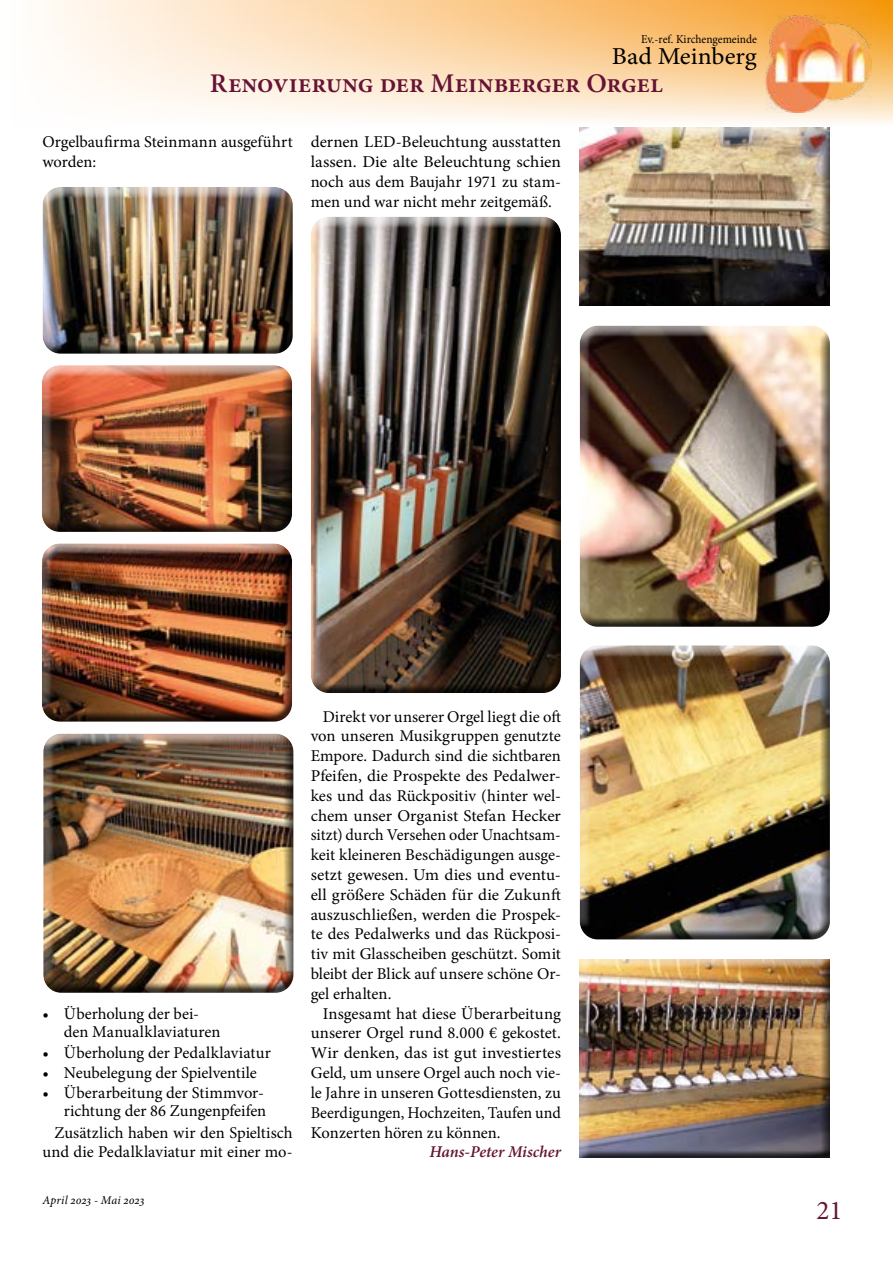
<style>
.page{position:relative;width:893px;height:1263px;background:#fff}
.page>*{position:absolute;margin:0;border:0;box-sizing:border-box;transform-origin:0 0}
.t1{font:600 27px "Minion Pro";letter-spacing:-.005em;color:#661335}
.t2{font:27px "Minion Pro";color:#661335}
.t3{font:24.3px "Minion Pro";color:#000;scale:1.06 1}
.t4{font:16.5px/19.8px "Minion Pro";color:#000;text-align:justify}
.t5{font:italic 600 16.5px "Minion Pro";letter-spacing:-.005em;color:#661335}
.t6{font:12px "Minion Pro";letter-spacing:-.005em;color:#000;scale:.95 1}
.t7{font:italic 12px "Minion Pro";letter-spacing:.005em;color:#000}
</style>
<div class="page">
<svg style="left:47px;top:0;width:846px;height:123px"></svg>
<img style="left:765px;top:15px;width:107px;height:98px">
<div style="left:37px;top:189px;width:266px;height:165px;background:#000;opacity:.75"></div>
<div style="left:36px;top:367px;width:267px;height:165px;background:#000;opacity:.75"></div>
<div style="left:31px;top:534px;width:267px;height:185px;background:#fff;opacity:.75"></div>
<div style="left:36px;top:546px;width:267px;height:177px;background:#000;opacity:.75"></div>
<div style="left:580px;top:128px;width:250px;height:178px;background:#000;opacity:.75"></div>
<div style="left:569px;top:315px;width:267px;height:309px;background:#fff;opacity:.75"></div>
<div style="left:574px;top:328px;width:267px;height:299px;background:#000;opacity:.75"></div>
<div style="left:574px;top:648px;width:267px;height:292px;background:#000;opacity:.75"></div>
<div style="left:580px;top:959px;width:250px;height:199px;background:#000;opacity:.75"></div>
<div style="left:300px;top:207px;width:267px;height:484px;background:#fff"></div>
<div style="left:305px;top:219px;width:267px;height:474px;background:#000;opacity:.75"></div>
<div style="left:32px;top:724px;width:267px;height:266px;background:#fff;opacity:.75"></div>
<div style="left:37px;top:736px;width:267px;height:258px;background:#000;opacity:.75"></div>
<p class="t6" style="left:641px;top:31px;width:123px">Ev.-ref. Kirchengemeinde</p>
<h2 class="t3" style="left:612px;top:40px;width:138px">Bad Meinberg</h2>
<h1 class="t1" style="left:210px;top:65px;width:455px">Renovierung der Meinberger Orgel</h1>
<p class="t4" style="left:43px;top:132px;width:252px">Orgelbaufirma Steinmann ausgeführt worden:</p>
<p class="t4" style="left:311px;top:132px;width:252px">dernen LED-Beleuchtung ausstatten lassen. Die alte Beleuchtung schien noch aus dem Baujahr 1971 zu stam&shy;men und war nicht mehr zeitgemäß.</p>
<p class="t4" style="left:64px;top:1004px;width:158px;line-height:18px;text-indent:-21px">• Überholung der bei&shy;den Manualklaviaturen</p>
<p class="t4" style="left:43px;top:1043px;width:230px">• Überholung der Pedalklaviatur</p>
<p class="t4" style="left:43px;top:1063px;width:216px">• Neubelegung der Spielventile</p>
<p class="t4" style="left:43px;top:1084px;width:225px;line-height:18px;text-align:right">• Überarbeitung der Stimmvor&shy;richtung der 86 Zungenpfeifen</p>
<p class="t4" style="left:43px;top:1122px;width:252px;text-align:right">Zusätzlich haben wir den Spieltisch und die Pedalklaviatur mit einer mo-</p>
<p class="t7" style="left:43px;top:1192px;width:103px">April 2023 - Mai 2023</p>
<p class="t4" style="left:311px;top:706px;width:252px;text-indent:12px">Direkt vor unserer Orgel liegt die oft von unseren Musikgruppen genutzte Empore. Dadurch sind die sichtbaren Pfeifen, die Prospekte des Pedalwer&shy;kes und das Rückpositiv (hinter wel&shy;chem unser Organist Stefan Hecker sitzt) durch Versehen oder Unachtsam&shy;keit kleineren Beschädigungen ausge&shy;setzt gewesen. Um dies und eventu&shy;ell größere Schäden für die Zukunft auszuschließen, werden die Prospek&shy;te des Pedalwerks und das Rückposi&shy;tiv mit Glasscheiben geschützt. Somit bleibt der Blick auf unsere schöne Or&shy;gel erhalten.</p>
<p class="t4" style="left:311px;top:1003px;width:252px;text-indent:12px">Insgesamt hat diese Überarbeitung unserer Orgel rund 8.000 € gekostet.<br>Wir denken, das ist gut investiertes Geld, um unsere Orgel auch noch vie&shy;le Jahre in unseren Gottesdiensten, zu Beerdigungen, Hochzeiten, Taufen und Konzerten hören zu können.</p>
<p class="t5" style="left:430px;top:1140px;width:133px">Hans-Peter Mischer</p>
<h1 class="t2" style="left:816px;top:1192px;width:27px">21</h1>
</div>
